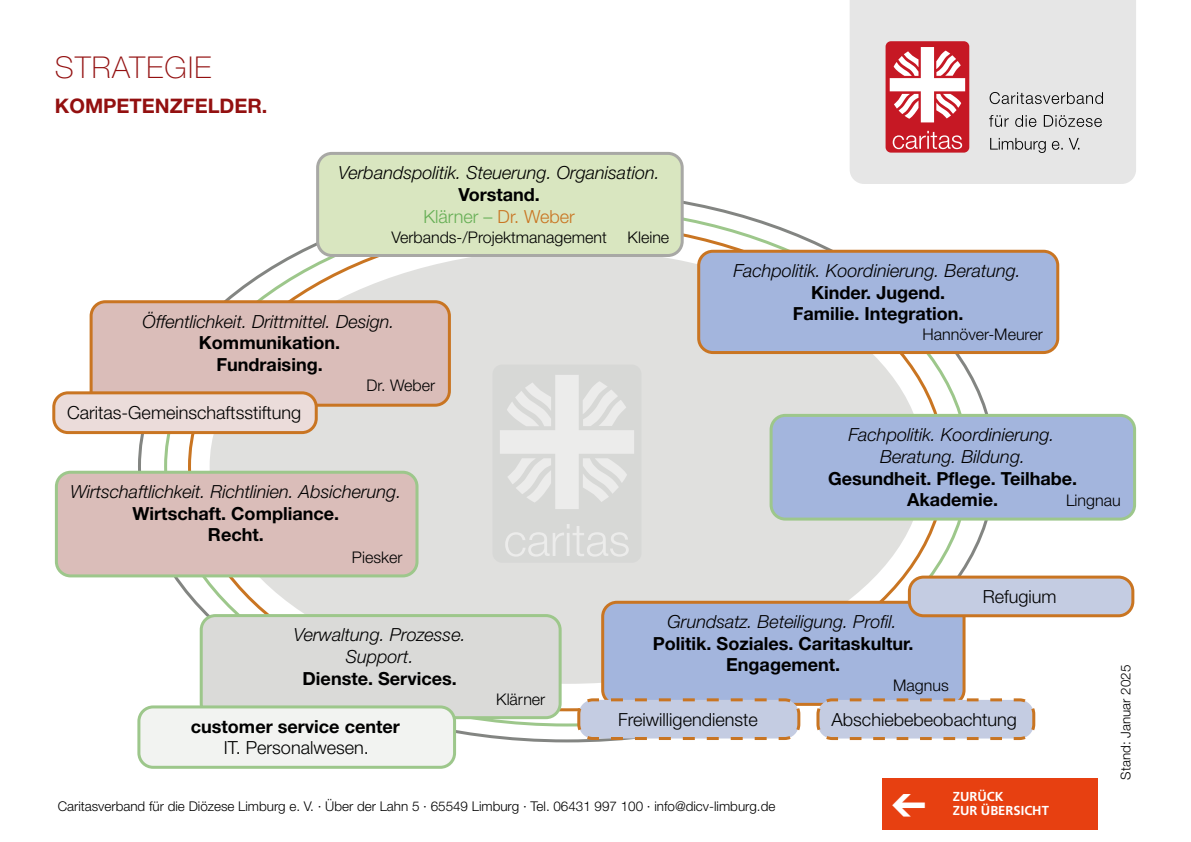
<style>
.page{position:relative;width:1191px;height:842px;background:#fff}
.page>*{position:absolute;margin:0;border:0;box-sizing:border-box;transform-origin:0 0}
.t1{font:100 30.1px "Helvetica Neue LT Pro";letter-spacing:.04em;color:#931010}
.t2{font:700 20.1px "Helvetica Neue LT Pro";color:#931010}
.t3{font:italic 300 18.1px/21.7px "Helvetica Neue LT Pro";color:#000;text-align:center}
.t4{font:700 18.1px/21.7px "Helvetica Neue LT Pro";color:#000;text-align:center}
.t5{font:300 18.1px "Helvetica Neue LT Pro";color:#000}
.t6{font:300 16.1px "Helvetica Neue LT Pro";color:#000}
.t7{font:300 13.4px "Helvetica Neue LT Pro";color:#000}
.t8{font:700 13px "Frutiger LT Pro";color:#fff}
.s1{font-weight:300;color:#67af56}
.s2{font-weight:300;color:#c97522}
</style>
<div class="page">
<div style="left:210px;top:249px;width:714px;height:435px;background:#dadad8;border-radius:50%"></div>
<div style="left:318px;top:153px;width:364px;height:102px;background:#d9e6c0;border-radius:14px"></div>
<div style="left:316px;top:152px;width:367px;height:105px;border:3px solid #a8a8a5;border-radius:14px"></div>
<div style="left:698px;top:251px;width:359px;height:101px;background:#a3b5dd;border-radius:14px"></div>
<div style="left:697px;top:250px;width:362px;height:104px;border:3px solid #c97522;border-radius:14px"></div>
<div style="left:201px;top:616px;width:359px;height:102px;background:#dadad8;border-radius:14px"></div>
<div style="left:200px;top:614px;width:361px;height:105px;border:3px solid #9dc78b;border-radius:14px"></div>
<div style="left:139px;top:707px;width:315px;height:60px;background:#f2f3f1;border-radius:14px"></div>
<div style="left:137px;top:705px;width:319px;height:64px;border:3px solid #9dc78b;border-radius:14px"></div>
<div style="left:602px;top:602px;width:362px;height:102px;background:#a3b5dd;border-radius:14px"></div>
<div style="left:601px;top:601px;width:364px;height:105px;border:3px solid #c97522;border-radius:14px"></div>
<svg style="left:576px;top:697px;width:226px;height:44px;background:#c6c6d3"></svg>
<div style="left:909px;top:577px;width:223px;height:39px;background:#c4cce2;border-radius:14px"></div>
<div style="left:908px;top:576px;width:226px;height:41px;border:3px solid #c97522;border-radius:14px"></div>
<div style="left:771px;top:415px;width:363px;height:104px;background:#a3b5dd;border-radius:14px"></div>
<div style="left:769px;top:414px;width:367px;height:107px;border:3px solid #9dc78b;border-radius:14px"></div>
<div style="left:850px;top:0;width:286px;height:184px;background:#e6e6e6"></div>
<div style="left:91px;top:302px;width:358px;height:103px;background:#dabdb9;border-radius:14px"></div>
<div style="left:90px;top:300px;width:361px;height:107px;border:3px solid #c97522;border-radius:14px"></div>
<div style="left:54px;top:393px;width:262px;height:40px;background:#ebdcda;border-radius:14px"></div>
<div style="left:52px;top:391px;width:266px;height:43px;border:3px solid #c97522;border-radius:14px"></div>
<div style="left:56px;top:472px;width:361px;height:104px;background:#dabdb9;border-radius:14px"></div>
<div style="left:55px;top:471px;width:363px;height:106px;border:3px solid #9dc78b;border-radius:14px"></div>
<svg style="left:505px;top:524px;width:124px;height:33px"></svg>
<svg style="left:500px;top:375px;width:134px;height:134px"></svg>
<svg style="left:990px;top:138px;width:89px;height:15px"></svg>
<svg style="left:989px;top:115px;width:112px;height:12px"></svg>
<svg style="left:989px;top:92px;width:114px;height:12px"></svg>
<div style="left:885px;top:41px;width:84px;height:112px;background:#c61824;border-radius:5px"></div>
<svg style="left:892px;top:131px;width:70px;height:18px"></svg>
<svg style="left:889px;top:47px;width:76px;height:75px"></svg>
<svg style="left:815px;top:697px;width:221px;height:44px;background:#c8c8d4"></svg>
<div style="left:882px;top:778px;width:215px;height:51px;background:#e74011"></div>
<svg style="left:882px;top:794px;width:216px;height:36px"></svg>
<h1 class="t1" style="left:55px;top:50px;width:158px">STRATEGIE</h1>
<p class="t2" style="left:55px;top:93px;width:214px">KOMPETENZFELDER.</p>
<p class="t3" style="left:338px;top:162px;width:323px">Verbandspolitik. Steuerung. Organisation.</p>
<p class="t4" style="left:423px;top:183px;width:153px">Vorstand.<br><span class="s1">Klärner –</span> <span class="s2">Dr. Weber</span></p>
<p class="t6" style="left:391px;top:227px;width:217px">Verbands-/Projektmanagement</p>
<p class="t6" style="left:627px;top:227px;width:43px">Kleine</p>
<p class="t3" style="left:143px;top:310px;width:253px">Öffentlichkeit. Drittmittel. Design.</p>
<p class="t4" style="left:199px;top:331px;width:143px">Kommunikation.<br>Fundraising.</p>
<p class="t6" style="left:366px;top:375px;width:70px">Dr. Weber</p>
<p class="t5" style="left:67px;top:401px;width:236px">Caritas-Gemeinschaftsstiftung</p>
<p class="t3" style="left:70px;top:480px;width:332px">Wirtschaftlichkeit. Richtlinien. Absicherung.</p>
<p class="t4" style="left:133px;top:502px;width:208px">Wirtschaft. Compliance.<br>Recht.</p>
<p class="t6" style="left:352px;top:547px;width:52px">Piesker</p>
<p class="t3" style="left:733px;top:259px;width:289px">Fachpolitik. Koordinierung. Beratung.</p>
<p class="t4" style="left:792px;top:281px;width:172px">Kinder. Jugend.<br>Familie. Integration.</p>
<p class="t6" style="left:922px;top:324px;width:122px">Hannöver-Meurer</p>
<p class="t3" style="left:848px;top:424px;width:208px">Fachpolitik. Koordinierung.<br>Beratung. Bildung.</p>
<p class="t4" style="left:828px;top:467px;width:251px">Gesundheit. Pflege. Teilhabe.<br>Akademie.</p>
<p class="t6" style="left:1066px;top:491px;width:56px">Lingnau</p>
<p class="t5" style="left:982px;top:585px;width:75px">Refugium</p>
<p class="t3" style="left:294px;top:624px;width:173px">Verwaltung. Prozesse.<br>Support.</p>
<p class="t4" style="left:302px;top:667px;width:156px">Dienste. Services.</p>
<p class="t4" style="left:191px;top:715px;width:211px">customer service center</p>
<p class="t5" style="left:224px;top:737px;width:147px">IT. Personalwesen.</p>
<p class="t6" style="left:496px;top:689px;width:51px">Klärner</p>
<p class="t3" style="left:667px;top:610px;width:231px">Grundsatz. Beteiligung. Profil.</p>
<p class="t4" style="left:653px;top:632px;width:262px">Politik. Soziales. Caritaskultur.<br>Engagement.</p>
<p class="t6" style="left:893px;top:676px;width:57px">Magnus</p>
<p class="t5" style="left:618px;top:708px;width:141px">Freiwilligendienste</p>
<p class="t5" style="left:831px;top:708px;width:187px">Abschiebebeobachtung</p>
<p class="t7" style="left:58px;top:798px;width:719px">Caritasverband für die Diözese Limburg e. V. · Über der Lahn 5 · 65549 Limburg · Tel. 06431 997 100 · info@dicv-limburg.de</p>
<p class="t8" style="left:952px;top:788px;width:52px">ZURÜCK</p>
<p class="t8" style="left:952px;top:802px;width:98px">ZUR ÜBERSICHT</p>
<p class="t7" style="left:1117px;top:780px;width:116px;rotate:-90deg">Stand: Januar 2025</p>
</div>
